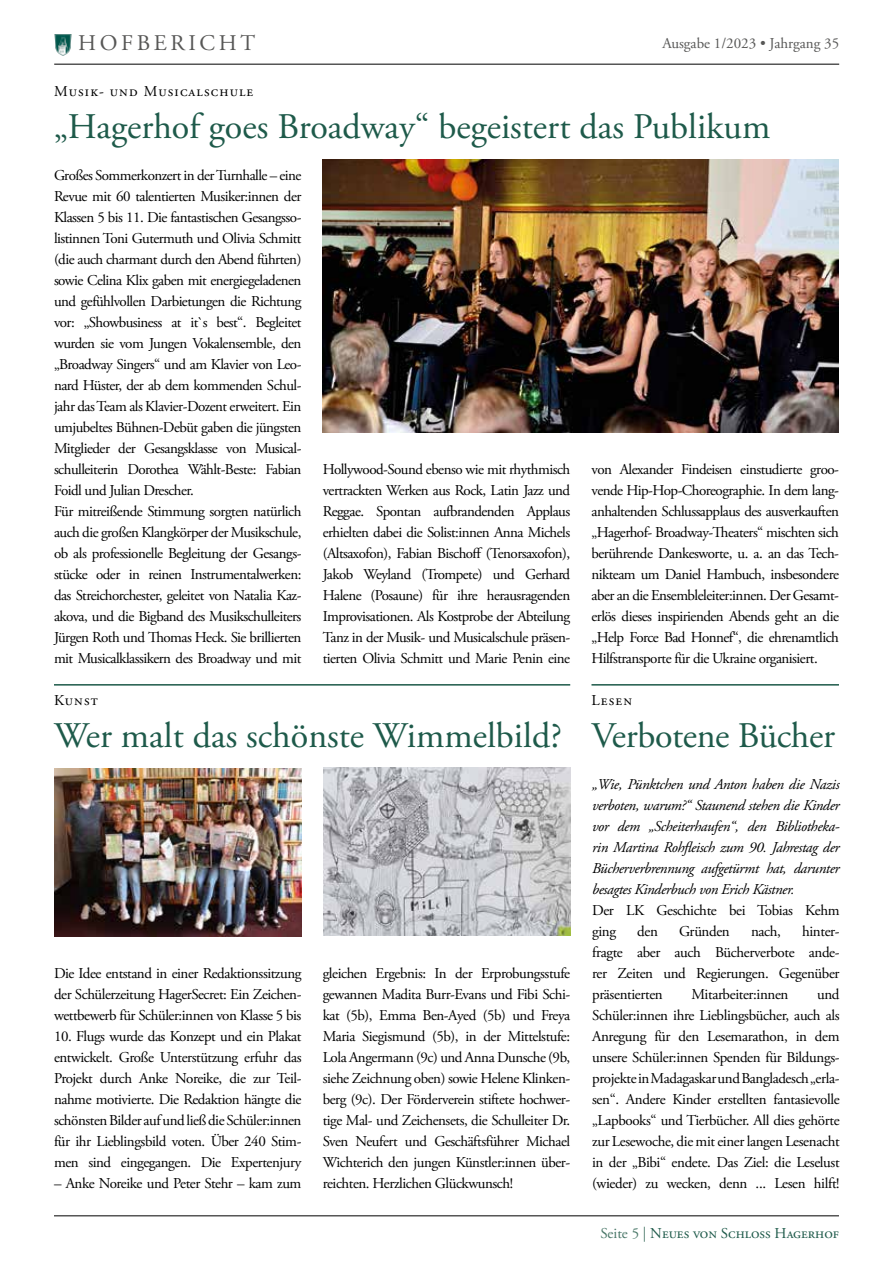
<style>
.page{position:relative;width:893px;height:1263px;background:#fff}
.page>*{position:absolute;margin:0;border:0;box-sizing:border-box;transform-origin:0 0}
.t1{font:36px "Adobe Garamond Pro";letter-spacing:-.02em;color:#1e5a4a}
.t2{font:22.35px "Adobe Garamond Pro";letter-spacing:.16em;color:#575756}
.t3{font:15px/21px "Adobe Garamond Pro";letter-spacing:-.045em;color:#000;text-align:justify}
.t4{font:italic 15px/21px "Adobe Garamond Pro";letter-spacing:-.025em;color:#000;text-align:justify}
.t5{font:15px "Adobe Garamond Pro";color:#1e5a4a}
.t6{font:15px "Adobe Garamond Pro";color:#575756}
.t7{font:15px "Adobe Garamond Pro";letter-spacing:.075em;color:#000}
.s1{color:#497768}
</style>
<div class="page">
<hr style="left:54px;top:1215px;width:785px;height:1px;background:#000">
<hr style="left:54px;top:684px;width:516px;height:2px;background:#1e5a4a">
<hr style="left:54px;top:64px;width:785px;height:1px;background:#000">
<img style="left:54px;top:35px;width:18px;height:20px">
<img style="left:323px;top:159px;width:516px;height:273px">
<img style="left:54px;top:768px;width:247px;height:168px">
<img style="left:323px;top:767px;width:247px;height:168px">
<hr style="left:591px;top:684px;width:248px;height:2px;background:#1e5a4a">
<h2 class="t2" style="left:78px;top:30px;width:178px">HOFBERICHT</h2>
<p class="t6" style="left:662px;top:35px;width:178px">Ausgabe 1/2023 • Jahrgang 35</p>
<p class="t7" style="left:54px;top:82px;width:201px">Musik- und Musicalschule</p>
<h1 class="t1" style="left:54px;top:105px;width:718px">„Hagerhof goes Broadway“ begeistert das Publikum</h1>
<p class="t3" style="left:54px;top:165px;width:249px;text-align:left">Großes Sommerkonzert in der Turnhalle – eine Revue mit 60 talentierten Musiker:innen der Klassen 5 bis 11. Die fantastischen Gesangsso&shy;listinnen Toni Gutermuth und Olivia Schmitt (die auch charmant durch den Abend führten) sowie Celina Klix gaben mit energiegeladenen und gefühlvollen Darbietungen die Richtung vor: „Showbusiness at it`s best“. Begleitet wurden sie vom Jungen Vokalensemble, den „Broadway Singers“ und am Klavier von Leo&shy;nard Hüster, der ab dem kommenden Schul&shy;jahr das Team als Klavier-Dozent erweitert. Ein umjubeltes Bühnen-Debüt gaben die jüngsten Mitglieder der Gesangsklasse von Musical&shy;schulleiterin Dorothea Wählt-Beste: Fabian Foidl und Julian Drescher.<br>Für mitreißende Stimmung sorgten natürlich auch die großen Klangkörper der Musikschule, ob als professionelle Begleitung der Gesangs&shy;stücke oder in reinen Instrumentalwerken: das Streichorchester, geleitet von Natalia Kaz&shy;akova, und die Bigband des Musikschulleiters Jürgen Roth und Thomas Heck. Sie brillierten mit Musicalklassikern des Broadway und mit</p>
<p class="t3" style="left:323px;top:459px;width:249px">Hollywood-Sound ebenso wie mit rhythmisch vertrackten Werken aus Rock, Latin Jazz und Reggae. Spontan aufbrandenden Applaus erhielten dabei die Solist:innen Anna Michels (Altsaxofon), Fabian Bischoff (Tenorsaxofon), Jakob Weyland (Trompete) und Gerhard Halene (Posaune) für ihre herausragenden Improvisationen. Als Kostprobe der Abteilung Tanz in der Musik- und Musicalschule präsen&shy;tierten Olivia Schmitt und Marie Penin eine</p>
<p class="t3" style="left:54px;top:690px;width:45px">Kunst</p>
<h1 class="t1" style="left:54px;top:714px;width:509px">Wer malt das schönste Wimmelbild?</h1>
<p class="t3" style="left:54px;top:963px;width:249px">Die Idee entstand in einer Redaktionssitzung der Schülerzeitung HagerSecret: Ein Zeichen&shy;wettbewerb für Schüler:innen von Klasse 5 bis</p>
<p class="t3" style="left:54px;top:1026px;width:249px">10. Flugs wurde das Konzept und ein Plakat entwickelt. Große Unterstützung erfuhr das Projekt durch Anke Noreike, die zur Teil&shy;nahme motivierte. Die Redaktion hängte die schönsten Bilder aufund ließ die Schüler:innen für ihr Lieblingsbild voten. Über 240 Stim&shy;men sind eingegangen. Die Expertenjury</p>
<p class="t3" style="left:54px;top:1173px;width:249px">– Anke Noreike und Peter Stehr – kam zum</p>
<p class="t3" style="left:323px;top:963px;width:249px">gleichen Ergebnis: In der Erprobungsstufe gewannen Madita Burr-Evans und Fibi Schi&shy;kat (5b), Emma Ben-Ayed (5b) und Freya Maria Siegismund (5b), in der Mittelstufe:<br>Lola Angermann (9c) und Anna Dunsche (9b, siehe Zeichnung oben) sowie Helene Klinken&shy;berg (9c). Der Förderverein stiftete hochwer&shy;tige Mal- und Zeichensets, die Schulleiter Dr.<br>Sven Neufert und Geschäftsführer Michael Wichterich den jungen Künstler:innen über&shy;reichten. Herzlichen Glückwunsch!</p>
<p class="t3" style="left:591px;top:459px;width:249px">von Alexander Findeisen einstudierte groo&shy;vende Hip-Hop-Choreographie. In dem lang&shy;anhaltenden Schlussapplaus des ausverkauften „Hagerhof- Broadway-Theaters“ mischten sich berührende Dankesworte, u. a. an das Tech&shy;nikteam um Daniel Hambuch, insbesondere aber an die Ensembleleiter:innen. Der Gesamt&shy;erlös dieses inspirienden Abends geht an die „Help Force Bad Honnef“, die ehrenamtlich Hilfstransporte für die Ukraine organisiert.</p>
<p class="t3" style="left:591px;top:690px;width:42px">Lesen</p>
<h1 class="t1" style="left:591px;top:714px;width:245px">Verbotene Bücher</h1>
<p class="t4" style="left:592px;top:774px;width:249px">„Wie, Pünktchen und Anton haben die Nazis verboten, warum?“ Staunend stehen die Kinder vor dem „Scheiterhaufen“, den Bibliotheka&shy;rin Martina Rohfleisch zum 90. Jahrestag der Bücherverbrennung aufgetürmt hat, darunter besagtes Kinderbuch von Erich Kästner.</p>
<p class="t3" style="left:592px;top:900px;width:249px">Der LK Geschichte bei Tobias Kehm ging</p>
<p class="t3" style="left:592px;top:921px;width:249px;text-indent:210px">hinter&shy;fragte aber auch Bücherverbote ande&shy;rer Zeiten und Regierungen. Gegenüber präsentierten</p>
<p class="t3" style="left:637px;top:921px;width:22px">den</p>
<p class="t3" style="left:679px;top:921px;width:52px">Gründen</p>
<p class="t3" style="left:751px;top:921px;width:31px">nach,</p>
<p class="t3" style="left:592px;top:984px;width:249px;text-indent:225px">und Schüler:innen ihre Lieblingsbücher, auch als Anregung für den Lesemarathon, in dem unsere Schüler:innen Spenden für Bildungs&shy;projekte in Madagaskar und Bangladesch „erla&shy;sen“. Andere Kinder erstellten fantasievolle „Lapbooks“ und Tierbücher. All dies gehörte zur Lesewoche, die mit einer langen Lesenacht in der „Bibi“ endete. Das Ziel: die Leselust (wieder) zu wecken, denn ... Lesen hilft!</p>
<p class="t3" style="left:691px;top:984px;width:98px">Mitarbeiter:innen</p>
<p class="t5" style="left:600px;top:1224px;width:240px"><span class="s1">Seite 5 |</span> Neues von Schloss Hagerhof</p>
</div>
